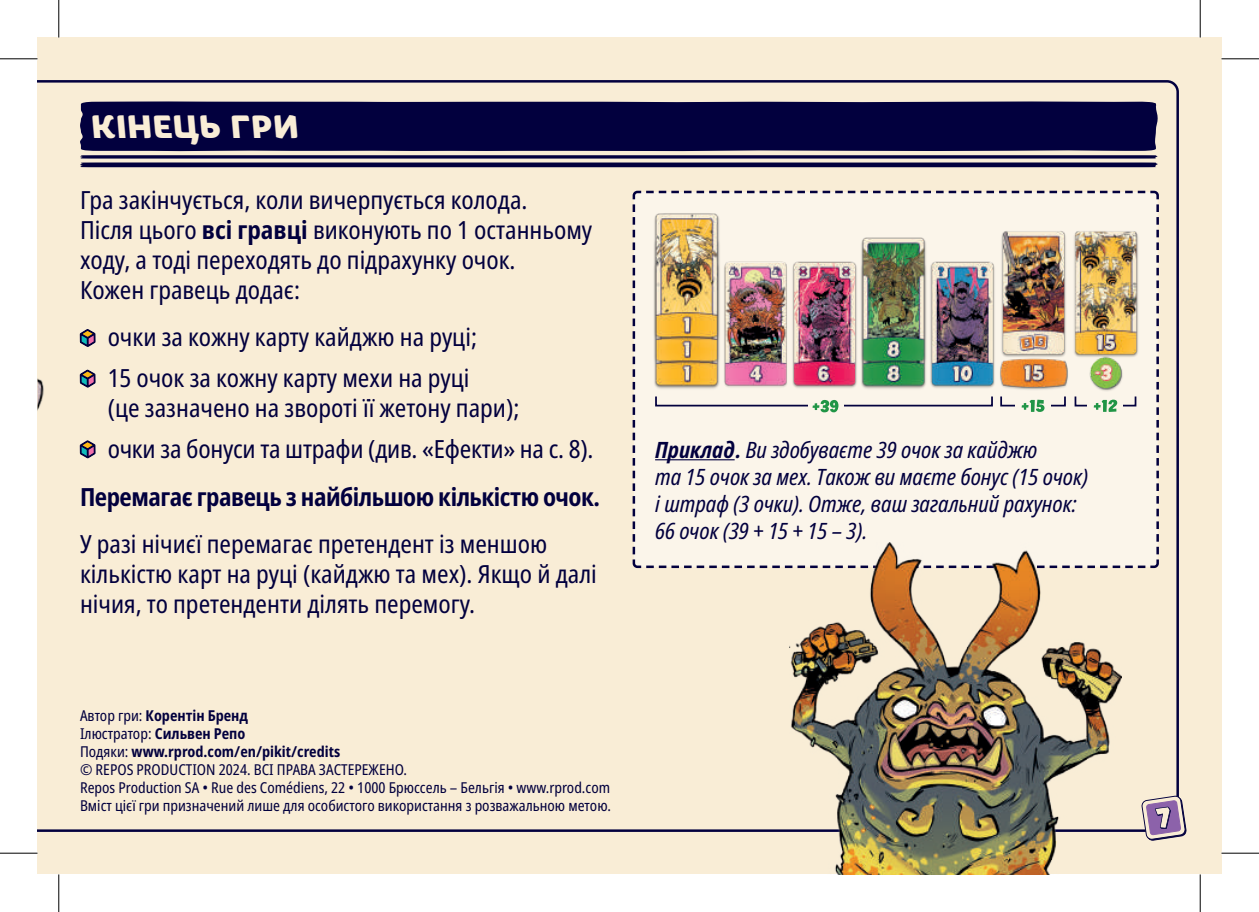
<style>
.page{position:relative;width:1259px;height:912px;background:#fff}
.page>*{position:absolute;margin:0;border:0;box-sizing:border-box;transform-origin:0 0}
.t1{font:800 35px "Iskra";color:#f9edd6}
.t2{font:condensed 25px/30px "Noto Sans";color:#02003e}
.t3{font:700 condensed 25px "Noto Sans";letter-spacing:-.02em;color:#02003e}
.t4{font:italic condensed 22.5px/27px "Noto Sans";color:#02003e}
.t5{font:condensed 15px/18px "Noto Sans";color:#02003e}
.s1{font-weight:700}
</style>
<div class="page">
<div style="left:38px;top:38px;width:1183px;height:836px;background:#f9edd6"></div>
<div style="left:38px;top:80px;width:1140px;height:751px;background:#f9edd6"></div>
<div style="left:38px;top:131px;width:21px;height:366px;background:#f9edd6"></div>
<svg style="left:1141px;top:795px;width:45px;height:45px"></svg>
<div style="left:631px;top:189px;width:529px;height:380px;background:#fbf5ea"></div>
<img style="left:652px;top:208px;width:487px;height:185px">
<div style="left:655px;top:395px;width:337px;height:11px;border:2px solid #02003e"></div>
<div style="left:807px;top:396px;width:36px;height:19px;background:#fbf5ea"></div>
<svg style="left:812px;top:400px;width:26px;height:12px"></svg>
<div style="left:1000px;top:395px;width:65px;height:11px;border:2px solid #02003e"></div>
<div style="left:1015px;top:396px;width:35px;height:19px;background:#fbf5ea"></div>
<svg style="left:1021px;top:399px;width:23px;height:13px"></svg>
<div style="left:1074px;top:395px;width:62px;height:11px;border:2px solid #02003e"></div>
<div style="left:1087px;top:396px;width:36px;height:19px;background:#fbf5ea"></div>
<svg style="left:1093px;top:399px;width:24px;height:13px"></svg>
<svg style="left:646px;top:551px;width:501px;height:20px"></svg>
<img style="left:789px;top:542px;width:332px;height:332px">
<svg style="left:80px;top:329px;width:16px;height:18px"></svg>
<svg style="left:80px;top:369px;width:16px;height:18px"></svg>
<svg style="left:80px;top:440px;width:16px;height:18px"></svg>
<hr style="left:655px;top:459px;width:79px;height:1px;background:#02003e">
<div style="left:80px;top:101px;width:1077px;height:50px;background:#02003e"></div>
<svg style="left:80px;top:155px;width:1077px;height:12px"></svg>
<hr style="left:0;top:58px;width:38px;height:1px;background:#000">
<hr style="left:1221px;top:58px;width:37px;height:1px;background:#000">
<hr style="left:0;top:852px;width:38px;height:1px;background:#000">
<hr style="left:1221px;top:852px;width:37px;height:1px;background:#000">
<hr style="left:58px;top:0;width:1px;height:37px;background:#000">
<hr style="left:58px;top:874px;width:1px;height:37px;background:#000">
<hr style="left:1199px;top:0;width:1px;height:37px;background:#000">
<hr style="left:1199px;top:874px;width:1px;height:37px;background:#000">
<h1 class="t1" style="left:92px;top:100px;width:213px">КІНЕЦЬ ГРИ</h1>
<p class="t2" style="left:80px;top:185px;width:514px">Гра закінчується, коли вичерпується колода.<br>Після цього <span class="s1">всі гравці</span> виконують по 1 останньому ходу, а тоді переходять до підрахунку очок.<br>Кожен гравець додає:</p>
<p class="t2" style="left:108px;top:317px;width:371px;line-height:40.8px">очки за кожну карту кайджю на руці;<br>15 очок за кожну карту мехи на руці</p>
<p class="t2" style="left:108px;top:388px;width:487px;line-height:40.8px">(це зазначено на звороті її жетону пари);<br>очки за бонуси та штрафи (див. «Ефекти» на с. 8).</p>
<p class="t3" style="left:80px;top:478px;width:521px">Перемагає гравець з найбільшою кількістю очок.</p>
<p class="t2" style="left:80px;top:529px;width:518px">У разі нічиєї перемагає претендент із меншою кількістю карт на руці (кайджю та мех). Якщо й далі нічия, то претенденти ділять перемогу.</p>
<p class="t5" style="left:80px;top:706px;width:532px">Автор гри: <span class="s1">Корентін Бренд<br></span>Ілюстратор: <span class="s1">Сильвен Репо<br></span>Подяки: <span class="s1">www.rprod.com/en/pikit/credits<br></span>© REPOS PRODUCTION 2024. ВСІ ПРАВА ЗАСТЕРЕЖЕНО.<br>Repos Production SA • Rue des Comédiens, 22 • 1000 Брюссель – Бельгія • www.rprod.com Вміст цієї гри призначений лише для особистого використання з розважальною метою.</p>
<p class="t4" style="left:655px;top:436px;width:434px"><span class="s1">Приклад.</span> Ви здобуваєте 39 очок за кайджю<br>та 15 очок за мех. Також ви маєте бонус (15 очок) і штраф (3 очки). Отже, ваш загальний рахунок:<br>66 очок (39 + 15 + 15 – 3).</p>
</div>
